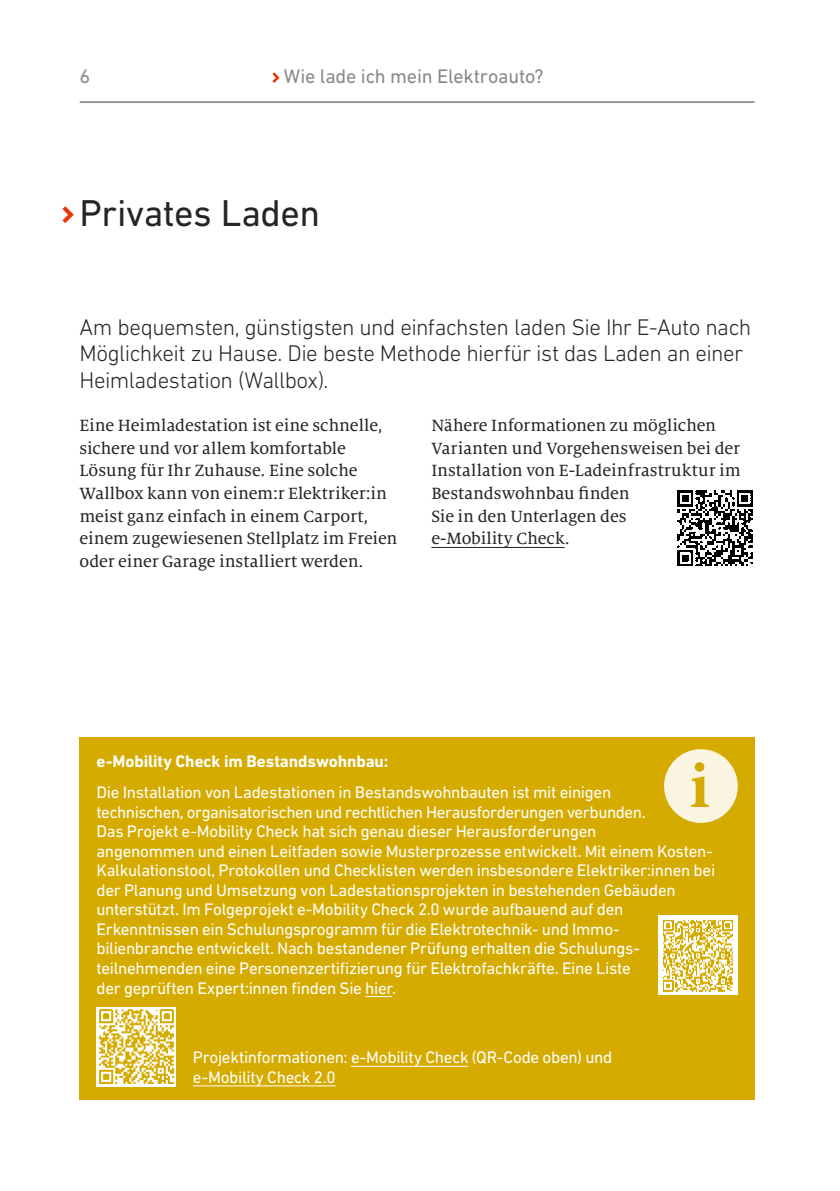
<style>
.page{position:relative;width:840px;height:1191px;background:#fff}
.page>*{position:absolute;margin:0;border:0;box-sizing:border-box;transform-origin:0 0}
.H1_neo{font:38px "DIN Next LT Pro";letter-spacing:-.01em;color:#252523}
.P-Intro{font:300 23px/26.4px "DIN Next LT Pro";letter-spacing:-.02em;color:#252523}
.t1{font:20px "DIN Next LT Pro";letter-spacing:-.01em;color:#878988}
.P_neo_Raster_alle_Ze{font:18px/22.6px "Milo Serif OT Text";letter-spacing:-.005em;color:#252523}
.P-Tipp{font:17px/19.6px "DIN Next LT Pro";letter-spacing:-.015em;color:#fff}
.P-Tipp_Headline{font:700 17px "DIN Next LT Pro";letter-spacing:-.005em;color:#fff}
</style>
<div class="page">
<hr style="left:80px;top:101px;width:673px;height:2px;background:#878988">
<svg style="left:272px;top:72px;width:7px;height:11px"></svg>
<hr style="left:431px;top:547px;width:133px;height:1px;background:#252523">
<svg style="left:62px;top:206px;width:12px;height:17px"></svg>
<img style="left:677px;top:490px;width:76px;height:76px">
<div style="left:79px;top:737px;width:675px;height:363px;background:#d6ab00"></div>
<svg style="left:365px;top:996px;width:27px;height:1px"></svg>
<hr style="left:351px;top:1065px;width:117px;height:1px;background:#fff">
<hr style="left:193px;top:1085px;width:142px;height:1px;background:#fff">
<img style="left:658px;top:915px;width:79px;height:80px">
<img style="left:96px;top:1007px;width:80px;height:79px">
<svg style="left:664px;top:749px;width:73px;height:74px"></svg>
<p class="t1" style="left:79px;top:65px;width:12px">6</p>
<p class="t1" style="left:283px;top:65px;width:261px">Wie lade ich mein Elektroauto?</p>
<h1 class="H1_neo" style="left:79px;top:191px;width:242px">Privates Laden</h1>
<p class="P-Intro" style="left:79px;top:313px;width:673px">Am bequemsten, günstigsten und einfachsten laden Sie Ihr E-Auto nach<br>Möglichkeit zu Hause. Die beste Methode hierfür ist das Laden an einer<br>Heimladestation (Wallbox).</p>
<p class="P_neo_Raster_alle_Ze" style="left:79px;top:414px;width:319px">Eine Heimladestation ist eine schnelle, sichere und vor allem komfortable Lösung für Ihr Zuhause. Eine solche Wallbox kann von einem:r Elektriker:in meist ganz einfach in einem Carport, einem zugewiesenen Stellplatz im Freien oder einer Garage installiert werden.</p>
<p class="P_neo_Raster_alle_Ze" style="left:431px;top:414px;width:311px">Nähere Informationen zu möglichen<br>Varianten und Vorgehensweisen bei der<br>Installation von E-Ladeinfrastruktur im<br>Bestandswohnbau finden<br>Sie in den Unterlagen des<br>e-Mobility Check.</p>
<p class="P-Tipp_Headline" style="left:96px;top:751px;width:293px">e-Mobility Check im Bestandswohnbau:</p>
<p class="P-Tipp" style="left:96px;top:782px;width:620px">Die Installation von Ladestationen in Bestandswohnbauten ist mit einigen<br>technischen, organisatorischen und rechtlichen Herausforderungen verbunden.<br>Das Projekt e-Mobility Check hat sich genau dieser Herausforderungen<br>angenommen und einen Leitfaden sowie Musterprozesse entwickelt. Mit einem Kosten-Kalkulationstool, Protokollen und Checklisten werden insbesondere Elektriker:innen bei der Planung und Umsetzung von Ladestationsprojekten in bestehenden Gebäuden unterstützt. Im Folgeprojekt e-Mobility Check 2.0 wurde aufbauend auf den Erkenntnissen ein Schulungsprogramm für die Elektrotechnik- und Immo&shy;bilienbranche entwickelt. Nach bestandener Prüfung erhalten die Schulungs&shy;teilnehmenden eine Personenzertifizierung für Elektrofachkräfte. Eine Liste<br>der geprüften Expert:innen finden Sie hier.</p>
<p class="P-Tipp" style="left:193px;top:1047px;width:420px">Projektinformationen: e-Mobility Check (QR-Code oben) und e-Mobility Check 2.0</p>
</div>
